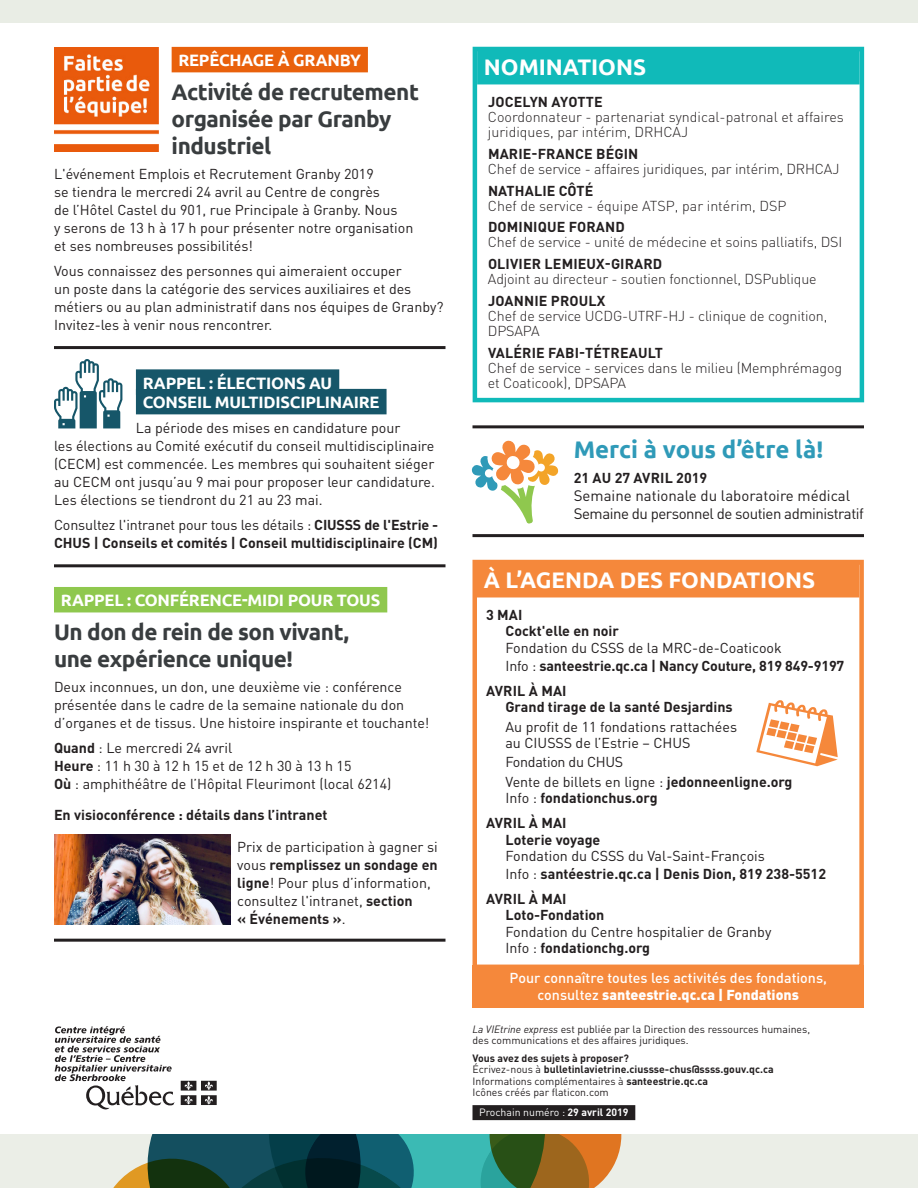
<style>
.page{position:relative;width:918px;height:1188px;background:#fff}
.page>*{position:absolute;margin:0;border:0;box-sizing:border-box;transform-origin:0 0}
.Titre__ajouter_coule{font:700 24px "Ubuntu";color:#2f9ab8}
.Titre__ajouter_coule-2{font:700 22.5px/27px "Ubuntu";letter-spacing:-.02em;color:#393d3f}
.t1{font:700 22.5px "Ubuntu";color:#fff}
.Section_inversé{font:700 16.5px "Ubuntu";letter-spacing:-.015em;color:#fff}
.t2{font:15px/18px "DIN Pro";letter-spacing:-.03em;color:#231f20}
.Texte_courant_9_5_13{font:14.25px/18px "DIN Pro";color:#231f20}
.Texte_courant_9_5_13-2{font:700 14.25px/18px "DIN Pro";color:#231f20}
.t3{font:300 14.25px/15px "DIN Pro";letter-spacing:-.01em;color:#231f20}
.Texte_courant_9_5_13-3{font:500 14.25px/16.5px "DIN Pro";color:#fff;text-align:center}
.Texte_courant_9_5_13-4{font:14.25px "DIN Pro";letter-spacing:-.02em;color:#231f20}
.t4{font:10.5px/11.2px "DIN Pro";color:#231f20}
.t5{font:700 10.5px "DIN Pro";color:#231f20}
.t6{font:10.5px "DIN Pro";color:#fff}
.s1{font-weight:400}
.s2{font-weight:700}
.s3{font-weight:900}
.s4{font-family:"DIN";font-style:italic}
</style>
<div class="page">
<div style="left:54px;top:587px;width:333px;height:25px;background:#8fc84e"></div>
<hr style="left:54px;top:939px;width:392px;height:3px;background:#231f20">
<div style="left:472px;top:1105px;width:163px;height:15px;background:#231f20"></div>
<div style="left:473px;top:965px;width:391px;height:42px;background:#f5883b"></div>
<div style="left:477px;top:561px;width:382px;height:36px;background:#f5883b"></div>
<div style="left:472px;top:560px;width:392px;height:409px;border:4px solid #f5883b"></div>
<svg style="left:756px;top:700px;width:82px;height:66px"></svg>
<div style="left:172px;top:47px;width:196px;height:25px;background:#e9610c"></div>
<hr style="left:54px;top:346px;width:392px;height:3px;background:#231f20">
<div style="left:136px;top:369px;width:203px;height:26px;background:#165669"></div>
<div style="left:136px;top:389px;width:251px;height:25px;background:#165669"></div>
<hr style="left:54px;top:564px;width:392px;height:3px;background:#231f20">
<svg style="left:54px;top:359px;width:68px;height:69px"></svg>
<hr style="left:472px;top:425px;width:392px;height:3px;background:#231f20">
<hr style="left:472px;top:534px;width:392px;height:3px;background:#231f20">
<img style="left:54px;top:835px;width:177px;height:90px">
<img style="left:54px;top:48px;width:104px;height:104px">
<svg style="left:471px;top:440px;width:88px;height:84px"></svg>
<div style="left:477px;top:48px;width:383px;height:36px;background:#10bab9"></div>
<div style="left:473px;top:47px;width:391px;height:355px;border:4px solid #10bab9"></div>
<div style="left:0;top:0;width:918px;height:23px;background:#e9ede5"></div>
<div style="left:0;top:1134px;width:918px;height:54px;background:#e9ede5"></div>
<svg style="left:113px;top:1134px;width:508px;height:54px;background:#426958"></svg>
<svg style="left:181px;top:1081px;width:36px;height:24px"></svg>
<svg style="left:55px;top:1026px;width:120px;height:84px"></svg>
<p class="Section_inversé" style="left:178px;top:50px;width:184px">REPÊCHAGE À GRANBY</p>
<p class="Titre__ajouter_coule-2" style="left:172px;top:78px;width:249px">Activité de recrutement organisée par Granby industriel</p>
<p class="Texte_courant_9_5_13" style="left:54px;top:164px;width:361px">L'événement Emplois et Recrutement Granby 2019<br>se tiendra le mercredi 24 avril au Centre de congrès<br>de l’Hôtel Castel du 901, rue Principale à Granby. Nous<br>y serons de 13 h à 17 h pour présenter notre organisation et ses nombreuses possibilités!</p>
<p class="Texte_courant_9_5_13" style="left:54px;top:261px;width:391px">Vous connaissez des personnes qui aimeraient occuper<br>un poste dans la catégorie des services auxiliaires et des métiers ou au plan administratif dans nos équipes de Granby?<br>Invitez-les à venir nous rencontrer.</p>
<p class="Section_inversé" style="left:143px;top:373px;width:191px">RAPPEL : ÉLECTIONS AU</p>
<p class="Section_inversé" style="left:143px;top:392px;width:238px">CONSEIL MULTIDISCIPLINAIRE</p>
<p class="Texte_courant_9_5_13" style="left:54px;top:418px;width:382px;text-indent:82px">La période des mises en candidature pour<br>les élections au Comité exécutif du conseil multidisciplinaire (CECM) est commencée. Les membres qui souhaitent siéger au CECM ont jusqu’au 9 mai pour proposer leur candidature.<br>Les élections se tiendront du 21 au 23 mai.</p>
<p class="Texte_courant_9_5_13-2" style="left:54px;top:515px;width:386px"><span class="s1">Consultez l'intranet pour tous les détails :</span> CIUSSS de l'Estrie -<br>CHUS | Conseils et comités | Conseil multidisciplinaire (CM)</p>
<p class="Section_inversé" style="left:61px;top:591px;width:321px">RAPPEL : CONFÉRENCE-MIDI POUR TOUS</p>
<p class="Titre__ajouter_coule-2" style="left:54px;top:618px;width:297px">Un don de rein de son vivant, une expérience unique!</p>
<p class="Texte_courant_9_5_13" style="left:54px;top:677px;width:377px">Deux inconnues, un don, une deuxième vie : conférence présentée dans le cadre de la semaine nationale du don d’organes et de tissus. Une histoire inspirante et touchante!</p>
<p class="Texte_courant_9_5_13" style="left:54px;top:738px;width:339px"><span class="s2">Quand</span> : Le mercredi 24 avril<br><span class="s2">Heure</span> : 11 h 30 à 12 h 15 et de 12 h 30 à 13 h 15<br><span class="s2">Où</span> : amphithéâtre de l’Hôpital Fleurimont (local 6214)</p>
<p class="Texte_courant_9_5_13-2" style="left:54px;top:805px;width:275px">En visioconférence : détails dans l’intranet</p>
<p class="Texte_courant_9_5_13" style="left:237px;top:837px;width:202px">Prix de participation à gagner si vous <span class="s2">remplissez un sondage en ligne</span>! Pour plus d’information, consultez l'intranet, <span class="s2">section<br>« Événements »</span>.</p>
<p class="t1" style="left:484px;top:54px;width:164px">NOMINATIONS</p>
<p class="Texte_courant_9_5_13-2" style="left:488px;top:92px;width:116px">JOCELYN AYOTTE</p>
<p class="t3" style="left:488px;top:109px;width:358px">Coordonnateur - partenariat syndical-patronal et affaires juridiques, par intérim, DRHCAJ</p>
<p class="Texte_courant_9_5_13-2" style="left:488px;top:144px;width:152px">MARIE-FRANCE BÉGIN</p>
<p class="t3" style="left:488px;top:161px;width:353px">Chef de service - affaires juridiques, par intérim, DRHCAJ</p>
<p class="Texte_courant_9_5_13-2" style="left:488px;top:181px;width:107px">NATHALIE CÔTÉ</p>
<p class="t3" style="left:488px;top:197px;width:300px">Chef de service - équipe ATSP, par intérim, DSP</p>
<p class="Texte_courant_9_5_13-2" style="left:488px;top:218px;width:138px">DOMINIQUE FORAND</p>
<p class="t3" style="left:488px;top:234px;width:356px">Chef de service - unité de médecine et soins palliatifs, DSI</p>
<p class="Texte_courant_9_5_13-2" style="left:488px;top:254px;width:176px">OLIVIER LEMIEUX-GIRARD</p>
<p class="t3" style="left:488px;top:271px;width:330px">Adjoint au directeur - soutien fonctionnel, DSPublique</p>
<p class="Texte_courant_9_5_13-2" style="left:488px;top:291px;width:119px">JOANNIE PROULX</p>
<p class="t3" style="left:488px;top:308px;width:341px">Chef de service UCDG-UTRF-HJ - clinique de cognition,<br>DPSAPA</p>
<p class="Texte_courant_9_5_13-2" style="left:488px;top:343px;width:177px">VALÉRIE FABI-TÉTREAULT</p>
<p class="t3" style="left:488px;top:359px;width:356px">Chef de service - services dans le milieu (Memphrémagog et Coaticook), DPSAPA</p>
<p class="Titre__ajouter_coule" style="left:574px;top:435px;width:251px">Merci à vous d’être là!</p>
<p class="Texte_courant_9_5_13-2" style="left:574px;top:468px;width:135px">21 AU 27 AVRIL 2019</p>
<p class="t2" style="left:574px;top:486px;width:292px">Semaine nationale du laboratoire médical<br>Semaine du personnel de soutien administratif</p>
<p class="t1" style="left:484px;top:567px;width:333px">À L’AGENDA DES FONDATIONS</p>
<p class="Texte_courant_9_5_13-2" style="left:486px;top:605px;width:38px">3 MAI</p>
<p class="Texte_courant_9_5_13-2" style="left:506px;top:622px;width:115px">Cockt'elle en noir</p>
<p class="Texte_courant_9_5_13" style="left:505px;top:638px;width:278px">Fondation du CSSS de la MRC-de-Coaticook</p>
<p class="Texte_courant_9_5_13-2" style="left:505px;top:656px;width:340px"><span class="s1">Info :</span> santeestrie.qc.ca | Nancy Couture, 819 849-9197</p>
<p class="Texte_courant_9_5_13-2" style="left:486px;top:681px;width:82px">AVRIL À MAI</p>
<p class="Texte_courant_9_5_13-2" style="left:506px;top:698px;width:229px">Grand tirage de la santé Desjardins</p>
<p class="Texte_courant_9_5_13" style="left:505px;top:718px;width:233px;line-height:16.5px">Au profit de 11 fondations rattachées au CIUSSS de l’Estrie – CHUS</p>
<p class="Texte_courant_9_5_13-4" style="left:505px;top:753px;width:119px">Fondation du CHUS</p>
<p class="Texte_courant_9_5_13" style="left:505px;top:772px;width:289px">Vente de billets en ligne : <span class="s2">jedonneenligne.org</span></p>
<p class="Texte_courant_9_5_13-2" style="left:505px;top:789px;width:154px"><span class="s1">Info :</span> fondationchus.org</p>
<p class="Texte_courant_9_5_13-2" style="left:486px;top:813px;width:82px">AVRIL À MAI</p>
<p class="Texte_courant_9_5_13-2" style="left:506px;top:830px;width:96px">Loterie voyage</p>
<p class="Texte_courant_9_5_13" style="left:505px;top:846px;width:261px">Fondation du CSSS du Val-Saint-François</p>
<p class="Texte_courant_9_5_13-2" style="left:505px;top:864px;width:322px"><span class="s1">Info :</span> santéestrie.qc.ca | Denis Dion, 819 238-5512</p>
<p class="Texte_courant_9_5_13-2" style="left:486px;top:889px;width:82px">AVRIL À MAI</p>
<p class="Texte_courant_9_5_13-2" style="left:506px;top:906px;width:100px">Loto-Fondation</p>
<p class="Texte_courant_9_5_13" style="left:505px;top:922px;width:267px">Fondation du Centre hospitalier de Granby</p>
<p class="Texte_courant_9_5_13-2" style="left:505px;top:939px;width:146px"><span class="s1">Info :</span> fondationchg.org</p>
<p class="Texte_courant_9_5_13-3" style="left:510px;top:969px;width:319px">Pour connaître toutes les activités des fondations, consultez <span class="s3">santeestrie.qc.ca | Fondations</span></p>
<p class="t4" style="left:472px;top:1023px;width:339px"><span class="s4">La VIEtrine express</span> est publiée par la Direction des ressources humaines, des communications et des affaires juridiques.</p>
<p class="t5" style="left:472px;top:1051px;width:158px">Vous avez des sujets à proposer?</p>
<p class="t4" style="left:472px;top:1064px;width:303px">Écrivez-nous à <span class="s2">bulletinlavietrine.ciussse-chus@ssss.gouv.qc.ca<br></span>Informations complémentaires à <span class="s2">santeestrie.qc.ca<br></span>Icônes créés par flaticon.com</p>
<p class="t6" style="left:479px;top:1105px;width:151px">Prochain numéro : <span class="s2">29 avril 2019</span></p>
</div>
